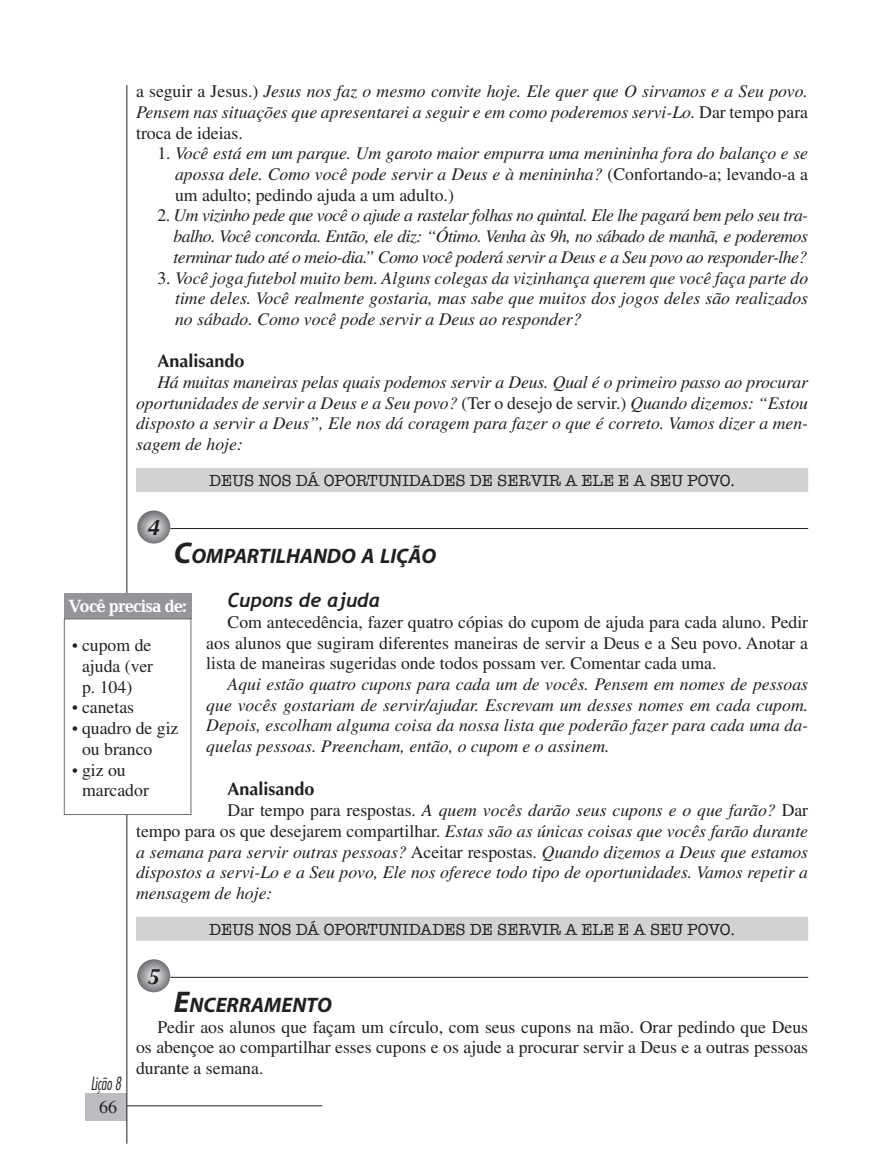
<style>
.page{position:relative;width:872px;height:1170px;background:#fff}
.page>*{position:absolute;margin:0;border:0;box-sizing:border-box;transform-origin:0 0}
.t1{font:italic 700 22.5px "Optima LT Std";color:#231f20}
.t2{font:italic 700 21px "Myriad";color:#231f20}
.t3{font:italic 700 19.5px "Trebuchet";color:#231f20}
.t4{font:700 18px "Optima LT Std";color:#231f20}
.t5{font:700 18px "Candida Std";letter-spacing:-.05em;color:#fff;scale:.93 1}
.t6{font:18px "Times LT Std";color:#231f20}
.t7{font:italic 17.7px/20.7px "Times LT Std";color:#231f20;text-align:justify}
.t8{font:17.7px/20.7px "Times LT Std";color:#231f20;text-align:justify}
.t9{font:italic 300 condensed 17.7px "Futura Std";letter-spacing:-.01em;color:#231f20;scale:.85 1}
.t10{font:16.5px "American Typewriter";color:#231f20}
.s1{font-style:normal}
.s2{font-size:30px}
.s3{font-size:16.5px}
</style>
<div class="page">
<div style="left:86px;top:1093px;width:40px;height:27px;background:#bcbdc0"></div>
<hr style="left:126px;top:85px;width:1px;height:1058px;background:#231f20">
<hr style="left:127px;top:1105px;width:195px;height:1px;background:#231f20">
<div style="left:136px;top:468px;width:672px;height:24px;background:#d1d2d4"></div>
<div style="left:136px;top:916px;width:672px;height:24px;background:#d1d2d4"></div>
<svg style="left:135px;top:508px;width:38px;height:37px"></svg>
<div style="left:133px;top:506px;width:42px;height:42px;border:4px solid #fff;border-radius:50%"></div>
<hr style="left:170px;top:528px;width:638px;height:1px;background:#231f20">
<svg style="left:135px;top:956px;width:38px;height:38px"></svg>
<div style="left:133px;top:954px;width:42px;height:42px;border:4px solid #fff;border-radius:50%"></div>
<hr style="left:170px;top:976px;width:638px;height:1px;background:#231f20">
<div style="left:64px;top:593px;width:127px;height:25px;background:#939598"></div>
<div style="left:64px;top:619px;width:127px;height:195px;background:#fff"></div>
<div style="left:64px;top:618px;width:127px;height:196px;border:1px solid #6c6d70"></div>
<p class="t7" style="left:136px;top:81px;width:673px"><span class="s1">a seguir a Jesus.)</span> Jesus nos faz o mesmo convite hoje. Ele quer que O sirvamos e a Seu povo.<br>Pensem nas situações que apresentarei a seguir e em como poderemos servi-Lo. <span class="s1">Dar tempo para troca de ideias.</span></p>
<p class="t7" style="left:175px;top:143px;width:634px;text-indent:-18px"><span class="s1">1.</span> Você está em um parque. Um garoto maior empurra uma menininha fora do balanço e se apossa dele. Como você pode servir a Deus e à menininha? <span class="s1">(Confortando-a; levando-a a um adulto; pedindo ajuda a um adulto.)</span></p>
<p class="t7" style="left:173px;top:205px;width:636px;text-indent:-16px"><span class="s1">2.</span> Um vizinho pede que você o ajude a rastelar folhas no quintal. Ele lhe pagará bem pelo seu tra&shy;balho. Você concorda. Então, ele diz: “Ótimo. Venha às 9h, no sábado de manhã, e poderemos terminar tudo até o meio-dia.” Como você poderá servir a Deus e a Seu povo ao responder-lhe?</p>
<p class="t7" style="left:175px;top:267px;width:634px;text-indent:-18px"><span class="s1">3.</span> Você joga futebol muito bem. Alguns colegas da vizinhança querem que você faça parte do time deles. Você realmente gostaria, mas sabe que muitos dos jogos deles são realizados no sábado. Como você pode servir a Deus ao responder?</p>
<p class="t4" style="left:157px;top:351px;width:89px">Analisando</p>
<p class="t7" style="left:136px;top:372px;width:673px;text-indent:21px">Há muitas maneiras pelas quais podemos servir a Deus. Qual é o primeiro passo ao procurar oportunidades de servir a Deus e a Seu povo? <span class="s1">(Ter o desejo de servir.)</span> Quando dizemos: “Estou disposto a servir a Deus”, Ele nos dá coragem para fazer o que é correto. Vamos dizer a men&shy;sagem de hoje:</p>
<p class="t10" style="left:209px;top:468px;width:527px">DEUS NOS DÁ OPORTUNIDADES DE SERVIR A ELE E A SEU POVO.</p>
<p class="t1" style="left:147px;top:514px;width:14px">4</p>
<p class="t2" style="left:174px;top:545px;width:264px"><span class="s2">C</span>OMPARTILHANDO A LIÇÃO</p>
<p class="t3" style="left:227px;top:588px;width:154px">Cupons de ajuda</p>
<p class="t8" style="left:206px;top:611px;width:603px;text-indent:21px">Com antecedência, fazer quatro cópias do cupom de ajuda para cada aluno. Pedir aos alunos que sugiram diferentes maneiras de servir a Deus e a Seu povo. Anotar a lista de maneiras sugeridas onde todos possam ver. Comentar cada uma.</p>
<p class="t7" style="left:206px;top:673px;width:603px;text-indent:21px">Aqui estão quatro cupons para cada um de vocês. Pensem em nomes de pessoas que vocês gostariam de servir/ajudar. Escrevam um desses nomes em cada cupom.<br>Depois, escolham alguma coisa da nossa lista que poderão fazer para cada uma da&shy;quelas pessoas. Preencham, então, o cupom e o assinem.</p>
<p class="t4" style="left:227px;top:778px;width:89px">Analisando</p>
<p class="t7" style="left:136px;top:799px;width:673px;text-indent:91px"><span class="s1">Dar tempo para respostas.</span> A quem vocês darão seus cupons e o que farão? <span class="s1">Dar tempo para os que desejarem compartilhar.</span> Estas são as únicas coisas que vocês farão durante a semana para servir outras pessoas? <span class="s1">Aceitar respostas.</span> Quando dizemos a Deus que estamos dispostos a servi-Lo e a Seu povo, Ele nos oferece todo tipo de oportunidades. Vamos repetir a mensagem de hoje:</p>
<p class="t10" style="left:209px;top:916px;width:527px">DEUS NOS DÁ OPORTUNIDADES DE SERVIR A ELE E A SEU POVO.</p>
<p class="t1" style="left:147px;top:963px;width:14px">5</p>
<p class="t2" style="left:174px;top:993px;width:159px"><span class="s2">E</span>NCERRAMENTO</p>
<p class="t8" style="left:136px;top:1016px;width:673px;text-indent:21px">Pedir aos alunos que façam um círculo, com seus cupons na mão. Orar pedindo que Deus os abençoe ao compartilhar esses cupons e os ajude a procurar servir a Deus e a outras pessoas durante a semana.</p>
<p class="t5" style="left:68px;top:596px;width:129px">Você precisa de:</p>
<p class="t8" style="left:82px;top:635px;width:72px;text-indent:-10px"><span class="s3">•</span> cupom de ajuda (ver p. 104)</p>
<p class="t8" style="left:72px;top:697px;width:63px"><span class="s3">•</span> canetas</p>
<p class="t8" style="left:82px;top:717px;width:98px;text-indent:-10px"><span class="s3">•</span> quadro de giz ou branco</p>
<p class="t8" style="left:82px;top:759px;width:68px;text-indent:-10px"><span class="s3">•</span> giz ou marcador</p>
<p class="t9" style="left:91px;top:1072px;width:37px">Lição 8</p>
<p class="t6" style="left:99px;top:1096px;width:19px">66</p>
</div>
